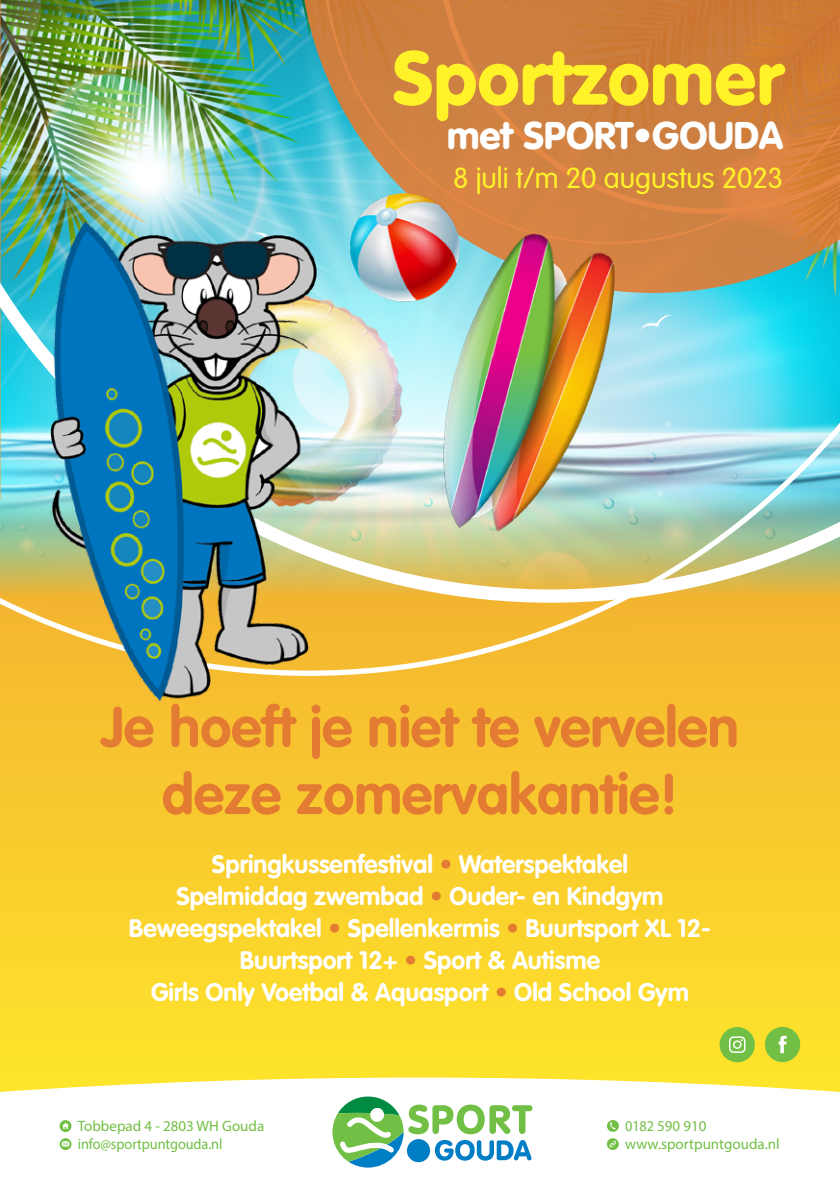
<style>
.page{position:relative;width:840px;height:1191px;background:#fff}
.page>*{position:absolute;margin:0;border:0;box-sizing:border-box;transform-origin:0 0}
.t1{font:900 74.6px "VAG Rounded Std";letter-spacing:.01em;color:#fff229}
.t2{font:700 56px/67.2px "VAG Rounded Std";color:#e37b32;text-align:center}
.t3{font:900 38px "VAG Rounded Std";color:#fff}
.t4{font:300 28.6px "VAG Rounded Std";color:#fff229}
.t5{font:700 25px/32px "VAG Rounded Std";color:#fff;text-align:center}
.t6{font:15px "Myriad Pro";color:#71bf44}
.t7{font:15px "Myriad Pro";color:#71bf44;scale:.95 1}
.s1{color:#e37b32}
</style>
<div class="page">
<svg style="left:16px;top:676px;width:823px;height:401px;background:#f9d02d"></svg>
<img style="left:0;top:0;width:299px;height:158px">
<svg style="left:299px;top:0;width:540px;height:158px;background:#c48145"></svg>
<div style="left:719px;top:1027px;width:35px;height:35px;background:#71bf44;border-radius:50%"></div>
<svg style="left:729px;top:1036px;width:16px;height:17px"></svg>
<div style="left:764px;top:1027px;width:35px;height:35px;background:#71bf44;border-radius:50%"></div>
<svg style="left:778px;top:1035px;width:8px;height:18px"></svg>
<svg style="left:16px;top:1077px;width:823px;height:91px"></svg>
<svg style="left:59px;top:1120px;width:12px;height:12px"></svg>
<svg style="left:606px;top:1138px;width:12px;height:12px"></svg>
<svg style="left:606px;top:1120px;width:12px;height:11px"></svg>
<svg style="left:60px;top:1138px;width:11px;height:12px"></svg>
<svg style="left:332px;top:1096px;width:200px;height:71px"></svg>
<img style="left:0;top:158px;width:839px;height:518px">
<img style="left:0;top:729px;width:16px;height:363px">
<img style="left:0;top:189px;width:367px;height:540px">
<p class="t1" style="left:393px;top:33px;width:391px">Sportzomer</p>
<p class="t3" style="left:447px;top:112px;width:337px">met SPORT•GOUDA</p>
<p class="t4" style="left:453px;top:162px;width:331px">8 juli t/m 20 augustus 2023</p>
<p class="t2" style="left:101px;top:695px;width:638px">Je hoeft je niet te vervelen deze zomervakantie!</p>
<p class="t5" style="left:129px;top:849px;width:583px">Springkussenfestival <span class="s1">•</span> Waterspektakel<br>Spelmiddag zwembad <span class="s1">•</span> Ouder- en Kindgym Beweegspektakel <span class="s1">•</span> Spellenkermis <span class="s1">•</span> Buurtsport XL 12- Buurtsport 12+ <span class="s1">•</span> Sport &amp; Autisme<br>Girls Only Voetbal &amp; Aquasport <span class="s1">•</span> Old School Gym</p>
<p class="t6" style="left:78px;top:1116px;width:188px">Tobbepad 4 - 2803 WH Gouda</p>
<p class="t7" style="left:78px;top:1134px;width:154px">info@sportpuntgouda.nl</p>
<p class="t7" style="left:624px;top:1116px;width:87px">0182 590 910</p>
<p class="t6" style="left:624px;top:1134px;width:156px">www.sportpuntgouda.nl</p>
</div>
